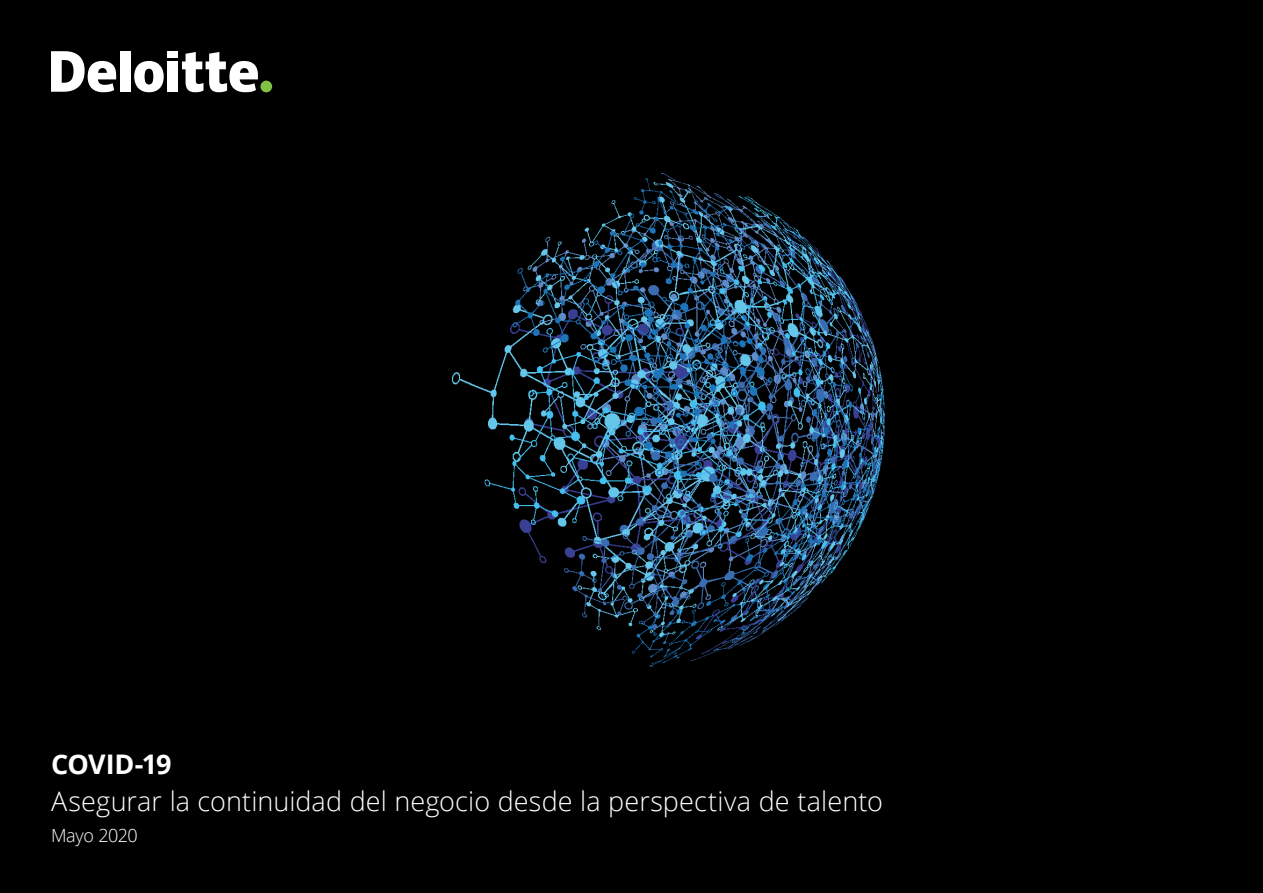
<style>
.page{position:relative;width:1263px;height:893px;background:#000}
.page>*{position:absolute;margin:0;border:0;box-sizing:border-box;transform-origin:0 0}
.t1{font:300 27px "Open Sans";letter-spacing:.005em;color:#fff}
.t2{font:700 27px "Open Sans";letter-spacing:-.025em;color:#fff}
.t3{font:300 18px "Open Sans";letter-spacing:-.025em;color:#fff}
</style>
<div class="page">
<div style="left:260px;top:81px;width:12px;height:11px;background:#80c342;border-radius:50%"></div>
<div style="left:120px;top:51px;width:10px;height:41px;background:#fff"></div>
<svg style="left:134px;top:61px;width:30px;height:31px"></svg>
<div style="left:168px;top:61px;width:10px;height:31px;background:#fff"></div>
<div style="left:168px;top:51px;width:10px;height:7px;background:#fff"></div>
<svg style="left:182px;top:52px;width:76px;height:40px"></svg>
<svg style="left:51px;top:51px;width:65px;height:41px"></svg>
<img style="left:452px;top:173px;width:432px;height:494px">
<p class="t2" style="left:51px;top:745px;width:122px">COVID-19</p>
<p class="t1" style="left:51px;top:783px;width:833px">Asegurar la continuidad del negocio desde la perspectiva de talento</p>
<p class="t3" style="left:51px;top:823px;width:88px">Mayo 2020</p>
</div>
